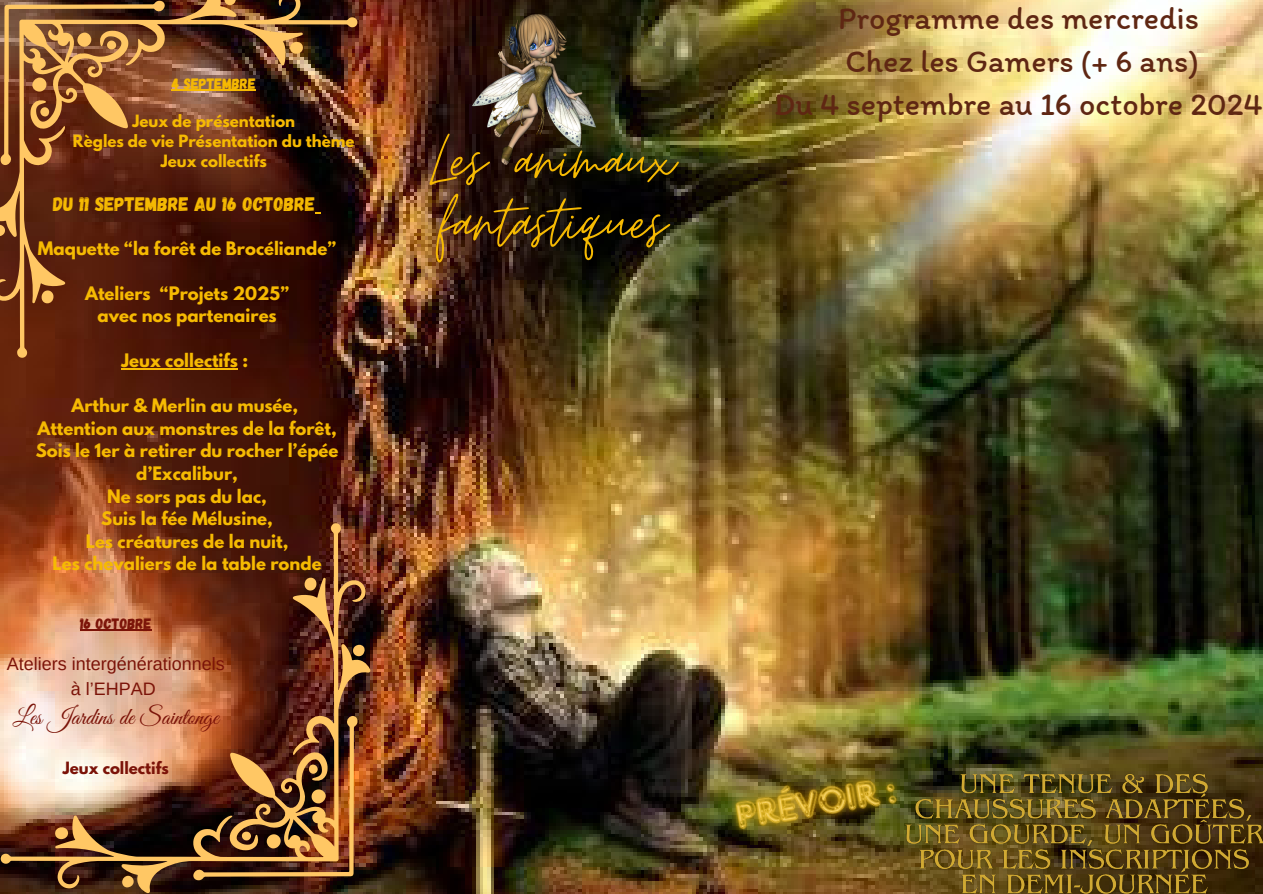
<style>
.page{position:relative;width:1263px;height:894px;background:#fff}
.page>*{position:absolute;margin:0;border:0;box-sizing:border-box;transform-origin:0 0}
.t1{font:77.85px/62.2px "Moon Time";color:#f6ba02}
.t2{font:31.95px/43.3px "Itim";color:#5f2713;text-align:center}
.t3{font:24px "Great Vibes";color:#7b1308}
.t4{font:19.5px "Gagalin";color:#f6ba02}
.t5{font:18px/24.8px "Arimo";color:#7b1308;text-align:center}
.t6{font:700 16.5px/22.5px "League Spartan";color:#f6ba02;text-align:center}
.t7{font:700 15px/20.2px "League Spartan";color:#f6ba02;text-align:center}
.t8{font:700 15px "League Spartan";color:#7b1308}
.t9{font:15px "Gagalin";color:#f6ba02}
.t10{font:15px "Gagalin";color:#7b1308}
</style>
<div class="page">
<img style="left:0;top:0;width:1263px;height:893px">
<img style="left:1px;top:523px;width:369px;height:370px">
<svg style="left:0;top:0;width:357px;height:357px;background:#60311a"></svg>
<img style="left:473px;top:15px;width:123px;height:149px">
<img style="left:683px;top:719px;width:264px;height:161px">
<hr style="left:172px;top:90px;width:84px;height:1px;background:#f6ba02">
<hr style="left:122px;top:368px;width:116px;height:1px;background:#f6ba02">
<hr style="left:80px;top:629px;width:71px;height:2px;background:#7b1308">
<img style="left:900px;top:768px;width:363px;height:125px">
<h5 class="t9" style="left:172px;top:74px;width:86px">4 SEPTEMBRE</h5>
<h6 class="t7" style="left:73px;top:113px;width:283px">Jeux de présentation<br>Règles de vie Présentation du thème<br>Jeux collectifs</h6>
<h6 class="t4" style="left:53px;top:191px;width:263px">DU 11 SEPTEMBRE AU 16 OCTOBRE</h6>
<h6 class="t6" style="left:38px;top:239px;width:300px">Maquette “la forêt de Brocéliande”</h6>
<h6 class="t6" style="left:85px;top:284px;width:205px">Ateliers “Projets 2025” avec nos partenaires</h6>
<p class="t6" style="left:122px;top:351px;width:128px">Jeux collectifs :</p>
<p class="t6" style="left:36px;top:396px;width:304px">Arthur &amp; Merlin au musée,<br>Attention aux monstres de la forêt,<br>Sois le 1er à retirer du rocher l’épée d’Excalibur,<br>Ne sors pas du lac,<br>Suis la fée Mélusine,<br>Les créatures de la nuit,<br>Les chevaliers de la table ronde</p>
<h5 class="t10" style="left:80px;top:613px;width:73px">16 OCTOBRE</h5>
<h6 class="t5" style="left:7px;top:651px;width:219px">Ateliers intergénérationnels à l’EHPAD</h6>
<h6 class="t3" style="left:13px;top:703px;width:207px">Les Jardins de Saintonge</h6>
<p class="t8" style="left:63px;top:760px;width:107px">Jeux collectifs</p>
<h6 class="t1" style="left:429px;top:130px;width:247px">Les animaux fantastiques</h6>
<p class="t2" style="left:774px;top:-4px;width:490px">Programme des mercredis<br>Chez les Gamers (+ 6 ans)<br>Du 4 septembre au 16 octobre 2024</p>
</div>
